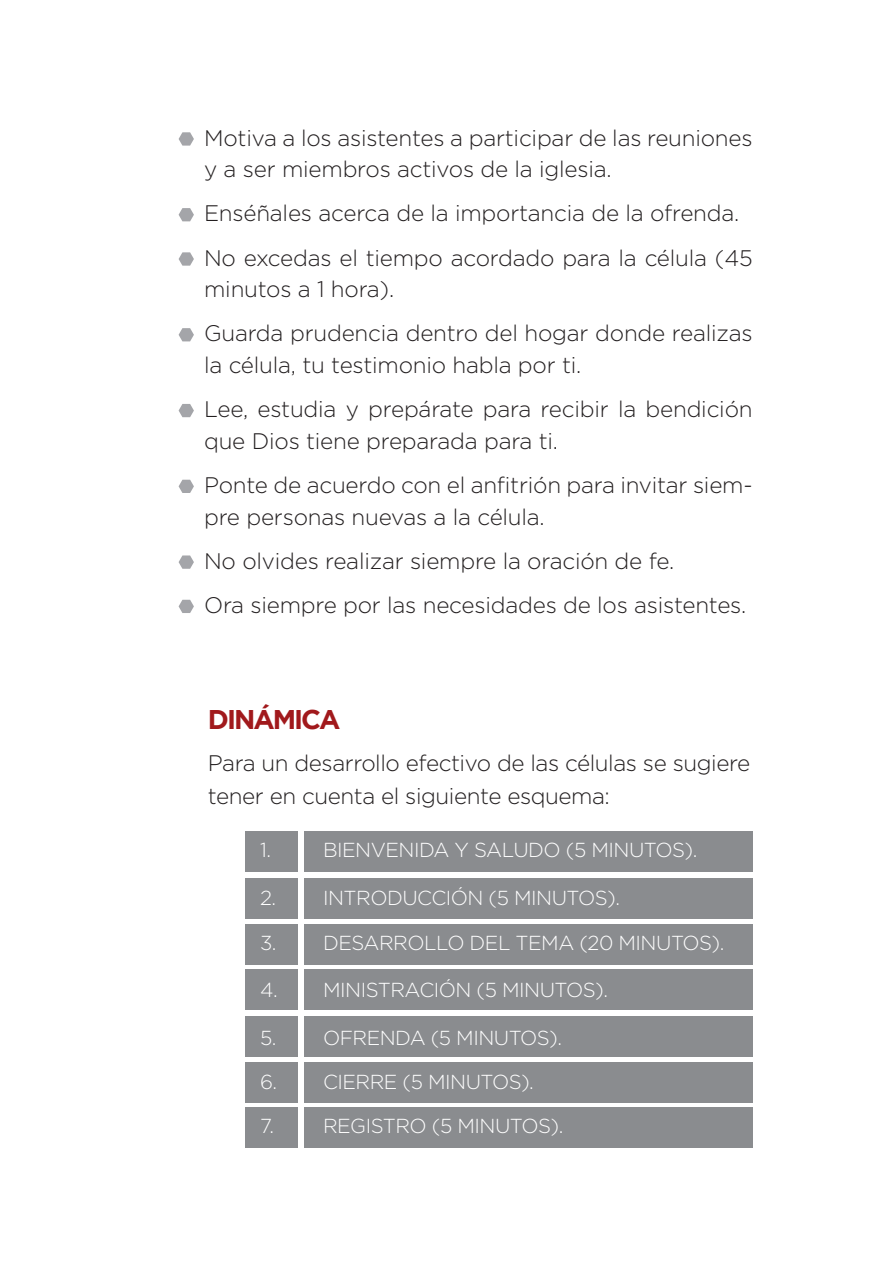
<style>
.page{position:relative;width:893px;height:1276px;background:#fff}
.page>*{position:absolute;margin:0;border:0;box-sizing:border-box;transform-origin:0 0}
.pensar{font:700 27px "Gotham";letter-spacing:-.075em;color:#a1191c}
.VINETA_ORA{font:300 22.5px/31.5px "Gotham";letter-spacing:-.01em;color:#231f20}
.body{font:300 22.5px/32.6px "Gotham";letter-spacing:-.02em;color:#231f20}
.TEXT{font:300 20.25px "Gotham";letter-spacing:-.025em;color:#fff}
</style>
<div class="page">
<svg style="left:179px;top:132px;width:15px;height:14px"></svg>
<svg style="left:179px;top:208px;width:15px;height:13px"></svg>
<svg style="left:179px;top:252px;width:15px;height:14px"></svg>
<svg style="left:179px;top:328px;width:15px;height:13px"></svg>
<svg style="left:179px;top:404px;width:15px;height:13px"></svg>
<svg style="left:179px;top:480px;width:15px;height:13px"></svg>
<svg style="left:179px;top:555px;width:15px;height:14px"></svg>
<svg style="left:179px;top:600px;width:15px;height:13px"></svg>
<div style="left:304px;top:1107px;width:449px;height:41px;background:#8a8c8f"></div>
<div style="left:304px;top:831px;width:449px;height:40px;background:#8a8c8f"></div>
<div style="left:304px;top:878px;width:449px;height:40px;background:#8a8c8f"></div>
<div style="left:304px;top:924px;width:449px;height:40px;background:#8a8c8f"></div>
<div style="left:304px;top:969px;width:449px;height:40px;background:#8a8c8f"></div>
<div style="left:304px;top:1016px;width:449px;height:40px;background:#8a8c8f"></div>
<div style="left:304px;top:1062px;width:449px;height:40px;background:#8a8c8f"></div>
<div style="left:245px;top:1107px;width:52px;height:41px;background:#8a8c8f"></div>
<div style="left:245px;top:831px;width:52px;height:40px;background:#8a8c8f"></div>
<div style="left:245px;top:878px;width:52px;height:40px;background:#8a8c8f"></div>
<div style="left:245px;top:924px;width:52px;height:40px;background:#8a8c8f"></div>
<div style="left:245px;top:969px;width:52px;height:40px;background:#8a8c8f"></div>
<div style="left:245px;top:1016px;width:52px;height:40px;background:#8a8c8f"></div>
<div style="left:245px;top:1062px;width:52px;height:40px;background:#8a8c8f"></div>
<p class="VINETA_ORA" style="left:204px;top:121px;width:550px">Motiva a los asistentes a participar de las reuniones y a ser miembros activos de la iglesia.</p>
<p class="VINETA_ORA" style="left:204px;top:197px;width:537px">Enséñales acerca de la importancia de la ofrenda.</p>
<p class="VINETA_ORA" style="left:204px;top:241px;width:550px">No excedas el tiempo acordado para la célula (45 minutos a 1 hora).</p>
<p class="VINETA_ORA" style="left:204px;top:317px;width:550px">Guarda prudencia dentro del hogar donde realizas la célula, tu testimonio habla por ti.</p>
<p class="VINETA_ORA" style="left:204px;top:393px;width:550px">Lee, estudia y prepárate para recibir la bendición que Dios tiene preparada para ti.</p>
<p class="VINETA_ORA" style="left:204px;top:469px;width:550px">Ponte de acuerdo con el anfitrión para invitar siem&shy;pre personas nuevas a la célula.</p>
<p class="VINETA_ORA" style="left:204px;top:544px;width:472px">No olvides realizar siempre la oración de fe.</p>
<p class="VINETA_ORA" style="left:204px;top:589px;width:544px">Ora siempre por las necesidades de los asistentes.</p>
<p class="pensar" style="left:208px;top:701px;width:134px">DINÁMICA</p>
<p class="body" style="left:208px;top:746px;width:544px">Para un desarrollo efectivo de las células se sugiere tener en cuenta el siguiente esquema:</p>
<p class="TEXT" style="left:260px;top:837px;width:12px">1.</p>
<p class="TEXT" style="left:323px;top:837px;width:376px">BIENVENIDA Y SALUDO (5 MINUTOS).</p>
<p class="TEXT" style="left:260px;top:885px;width:361px">2. INTRODUCCIÓN (5 MINUTOS).</p>
<p class="TEXT" style="left:260px;top:930px;width:466px">3. DESARROLLO DEL TEMA (20 MINUTOS).</p>
<p class="TEXT" style="left:260px;top:977px;width:349px">4. MINISTRACIÓN (5 MINUTOS).</p>
<p class="TEXT" style="left:260px;top:1024px;width:304px">5. OFRENDA (5 MINUTOS).</p>
<p class="TEXT" style="left:260px;top:1069px;width:275px">6. CIERRE (5 MINUTOS).</p>
<p class="TEXT" style="left:260px;top:1113px;width:16px">7.</p>
<p class="TEXT" style="left:323px;top:1113px;width:242px">REGISTRO (5 MINUTOS).</p>
</div>
